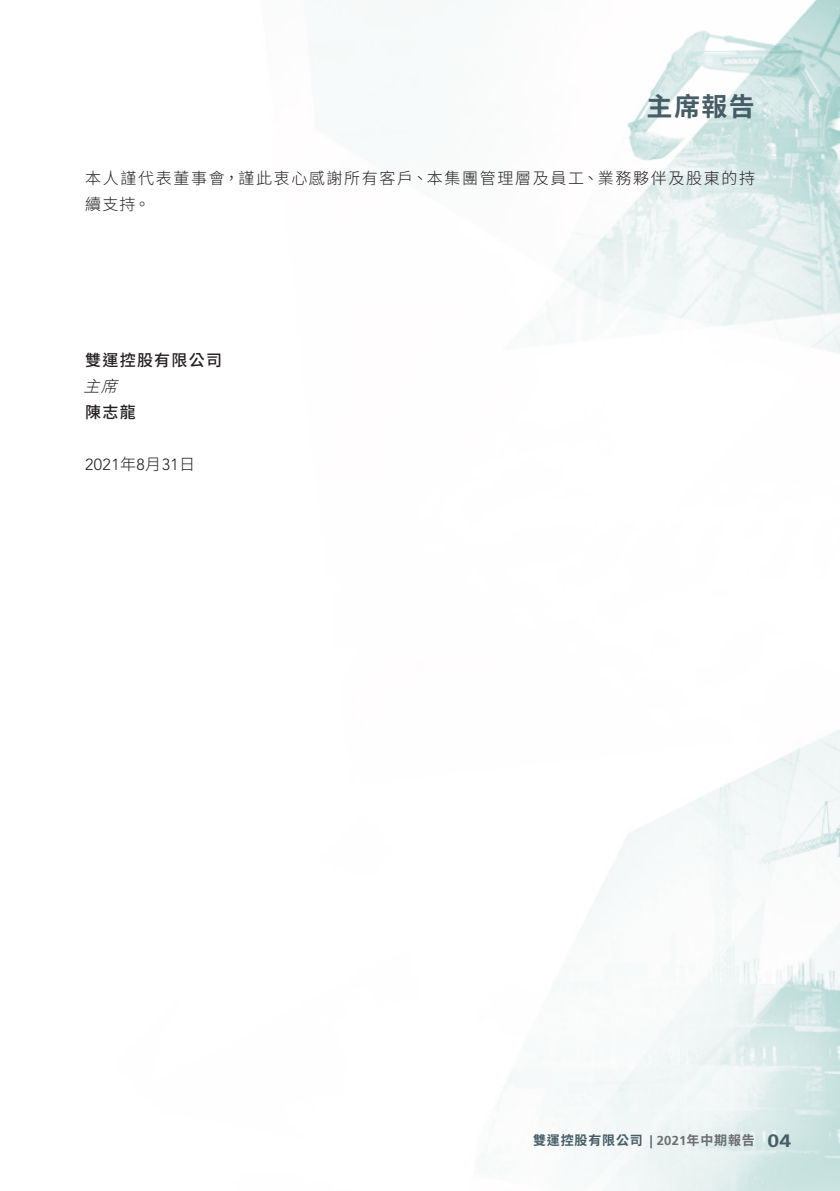
<style>
.page{position:relative;width:840px;height:1191px;background:#fff}
.page>*{position:absolute;margin:0;border:0;box-sizing:border-box;transform-origin:0 0}
.t1{font:700 26px "Source Han Sans TC";color:#455d66}
.t2{font:700 18px "Frutiger LT Std";color:#455d66;scale:1.17 1}
.Body_Text{font:300 16px/26px "Source Han Sans TC";letter-spacing:.1em;color:#231f20}
.Body_Text-2{font:500 16px "Source Han Sans TC";letter-spacing:.08em;color:#231f20}
.Body_Text-3{font:300 16px "Avenir LT Std";letter-spacing:.025em;color:#231f20}
.Body_Text-4{font:italic 300 16px "Source Han Sans TC";color:#231f20}
.t3{font:700 13px "Source Han Sans TC";letter-spacing:.065em;color:#6c6d70}
.t4{font:700 13px "Source Han Sans TC";letter-spacing:.065em;color:#455d66}
.s1{font-family:"Source Han Sans TC"}
.s2{font-family:"Frutiger LT Std";color:#455d66}
.s3{font-family:"Frutiger LT Std"}
</style>
<div class="page">
<img style="left:479px;top:0;width:360px;height:1191px">
<h1 class="t1" style="left:646px;top:92px;width:110px">主席報告</h1>
<p class="Body_Text" style="left:85px;top:166px;width:671px">本人謹代表董事會，謹此衷心感謝所有客戶、本集團管理層及員工、業務夥伴及股東的持續支持。</p>
<p class="Body_Text-2" style="left:85px;top:351px;width:138px">雙運控股有限公司</p>
<p class="Body_Text-4" style="left:83px;top:377px;width:47px">主席</p>
<p class="Body_Text-2" style="left:85px;top:403px;width:52px">陳志龍</p>
<p class="Body_Text-3" style="left:85px;top:455px;width:111px">2021<span class="s1">年月</span>8 31<span class="s1">日</span></p>
<p class="t4" style="left:532px;top:1132px;width:111px">雙運控股有限公司</p>
<p class="t3" style="left:649px;top:1132px;width:107px"><span class="s2">|</span> <span class="s3">2021</span>年中期報告</p>
<p class="t2" style="left:766px;top:1129px;width:22px">04</p>
</div>
